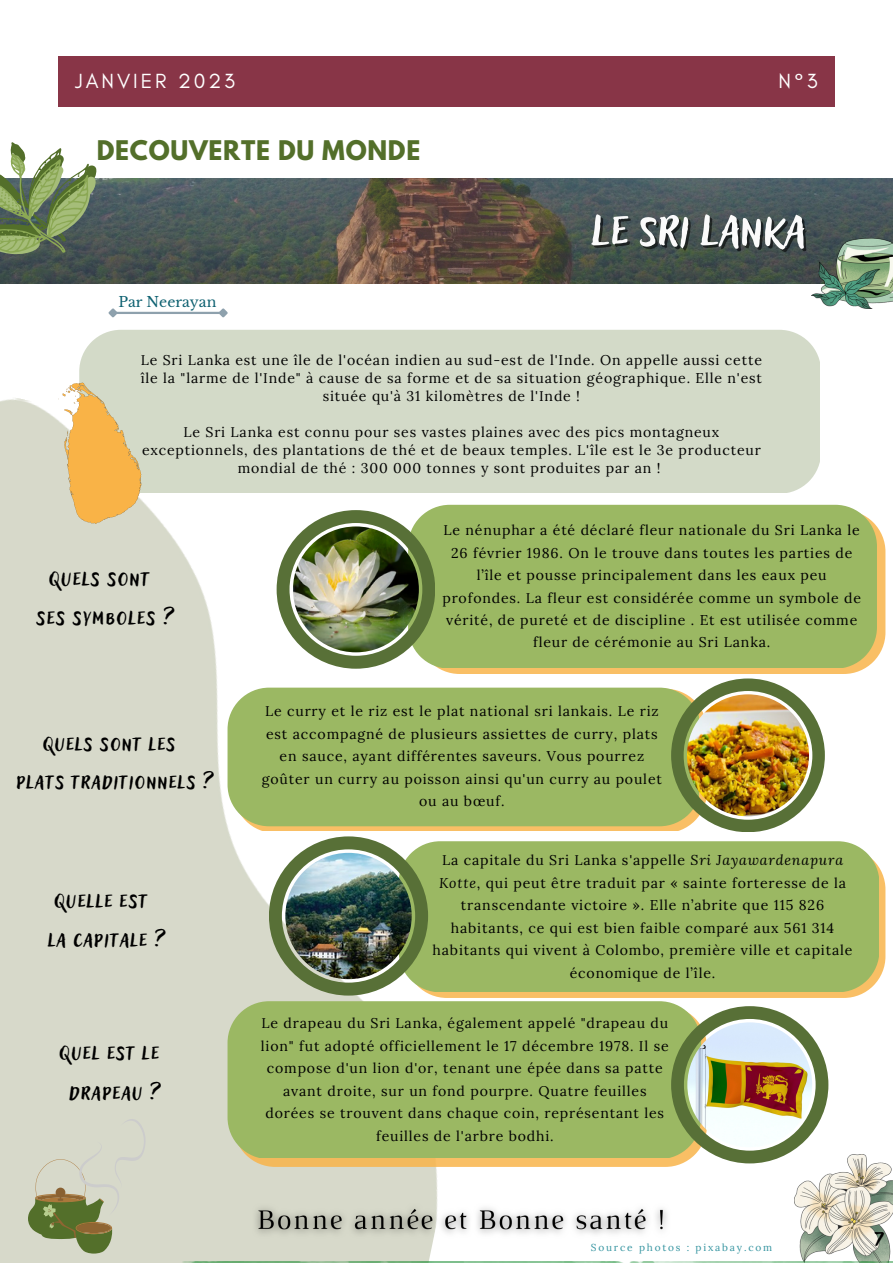
<style>
.page{position:relative;width:893px;height:1264px;background:#fff}
.page>*{position:absolute;margin:0;border:0;box-sizing:border-box;transform-origin:0 0}
.t1{font:55.95px "Adlery Pro Blockletter";letter-spacing:.01em;color:#fafafa}
.t2{font:30px "Adlery Pro Blockletter";color:#000}
.t3{font:25.05px/39.3px "Adlery Pro Blockletter";letter-spacing:.06em;color:#000;text-align:center}
.t4{font:24.75px/39.3px "Adlery Pro Blockletter";letter-spacing:.06em;color:#000;text-align:center}
.t5{font:24.6px/39.3px "Adlery Pro Blockletter";letter-spacing:.06em;color:#000}
.t6{font:24.45px/38.2px "Adlery Pro Blockletter";letter-spacing:.06em;color:#000;text-align:center}
.t7{font:700 24px "League Spartan";letter-spacing:.03em;color:#536f2a}
.t8{font:20.85px "Glacial Indifference";letter-spacing:.14em;color:#fff}
.t9{font:14.1px/22.5px "Lora";letter-spacing:.06em;color:#000;text-align:center}
.t10{font:14.1px "Libre Baskerville";color:#0e6171}
.t11{font:10.05px "Lora";letter-spacing:.18em;color:#3494a0}
.s1{font-style:italic}
</style>
<div class="page">
<img style="left:0;top:398px;width:584px;height:864px">
<svg style="left:233px;top:1005px;width:450px;height:161px;fill:#f3bf65"></svg>
<img style="left:0;top:179px;width:892px;height:104px">
<img style="left:811px;top:239px;width:81px;height:69px">
<hr style="left:116px;top:312px;width:104px;height:2px;background:#8ea1ad">
<svg style="left:108px;top:308px;width:11px;height:10px"></svg>
<svg style="left:217px;top:308px;width:11px;height:10px"></svg>
<svg style="left:28px;top:1118px;width:118px;height:135px"></svg>
<svg style="left:418px;top:525px;width:467px;height:148px;fill:#f9bf65"></svg>
<div style="left:408px;top:505px;width:468px;height:163px;background:#9bb863"></div>
<svg style="left:233px;top:826px;width:438px;height:5px;fill:#f9bf65"></svg>
<div style="left:227px;top:687px;width:444px;height:139px;background:#9bb863"></div>
<svg style="left:405px;top:867px;width:480px;height:130px;fill:#f9bf65"></svg>
<div style="left:428px;top:841px;width:451px;height:151px;background:#9bb863"></div>
<div style="left:227px;top:1001px;width:474px;height:157px;background:#9bb863;border-radius:42px"></div>
<img style="left:794px;top:1154px;width:98px;height:107px">
<div style="left:58px;top:56px;width:776px;height:51px;background:#883547"></div>
<svg style="left:0;top:142px;width:97px;height:112px"></svg>
<img style="left:276px;top:510px;width:159px;height:158px">
<img style="left:671px;top:678px;width:153px;height:154px">
<img style="left:269px;top:836px;width:159px;height:159px">
<svg style="left:671px;top:1006px;width:157px;height:157px"></svg>
<img style="left:97px;top:1261px;width:795px;height:1px">
<div style="left:79px;top:330px;width:740px;height:163px;background:#d3dac8"></div>
<svg style="left:58px;top:382px;width:83px;height:142px"></svg>
<img style="left:243px;top:1195px;width:424px;height:52px">
<h3 class="t8" style="left:75px;top:68px;width:161px">JANVIER 2023</h3>
<h3 class="t8" style="left:778px;top:68px;width:40px">N°3</h3>
<h3 class="t7" style="left:97px;top:138px;width:325px">DECOUVERTE DU MONDE</h3>
<p class="t10" style="left:118px;top:294px;width:100px">Par Neerayan</p>
<h1 class="t1" style="left:591px;top:192px;width:215px">Le Sri Lanka</h1>
<p class="t9" style="left:141px;top:351px;width:622px;line-height:18px">Le Sri Lanka est une île de l'océan indien au sud-est de l'Inde. On appelle aussi cette île la "larme de l'Inde" à cause de sa forme et de sa situation géographique. Elle n'est située qu'à 31 kilomètres de l'Inde !</p>
<p class="t9" style="left:142px;top:423px;width:620px;line-height:18px">Le Sri Lanka est connu pour ses vastes plaines avec des pics montagneux exceptionnels, des plantations de thé et de beaux temples. L'île est le 3e producteur mondial de thé : 300 000 tonnes y sont produites par an !</p>
<h3 class="t3" style="left:37px;top:556px;width:133px">Quels sont ses symboles ?</h3>
<h3 class="t6" style="left:16px;top:722px;width:193px">Quels sont les<br>plats traditionnels ?</h3>
<h3 class="t5" style="left:48px;top:878px;width:113px">Quelle est la capitale ?</h3>
<h3 class="t4" style="left:60px;top:1031px;width:101px">Quel est le drapeau ?</h3>
<p class="t9" style="left:442px;top:518px;width:420px">Le nénuphar a été déclaré fleur nationale du Sri Lanka le 26 février 1986. On le trouve dans toutes les parties de l’île et pousse principalement dans les eaux peu profondes. La fleur est considérée comme un symbole de vérité, de pureté et de discipline . Et est utilisée comme fleur de cérémonie au Sri Lanka.</p>
<p class="t9" style="left:262px;top:700px;width:401px">Le curry et le riz est le plat national sri lankais. Le riz est accompagné de plusieurs assiettes de curry, plats en sauce, ayant différentes saveurs. Vous pourrez goûter un curry au poisson ainsi qu'un curry au poulet ou au bœuf.</p>
<p class="t9" style="left:432px;top:848px;width:421px">La capitale du Sri Lanka s'appelle <span class="s1">Sri Jayawardenapura Kotte</span>, qui peut être traduit par « sainte forteresse de la transcendante victoire ». Elle n’abrite que 115 826 habitants, ce qui est bien faible comparé aux 561 314 habitants qui vivent à Colombo, première ville et capitale économique de l’île.</p>
<p class="t9" style="left:261px;top:1012px;width:409px">Le drapeau du Sri Lanka, également appelé "drapeau du lion" fut adopté officiellement le 17 décembre 1978. Il se compose d'un lion d'or, tenant une épée dans sa patte avant droite, sur un fond pourpre. Quatre feuilles dorées se trouvent dans chaque coin, représentant les feuilles de l'arbre bodhi.</p>
<p class="t11" style="left:591px;top:1240px;width:183px">Source photos : pixabay.com</p>
<h2 class="t2" style="left:873px;top:1216px;width:12px">7</h2>
</div>
